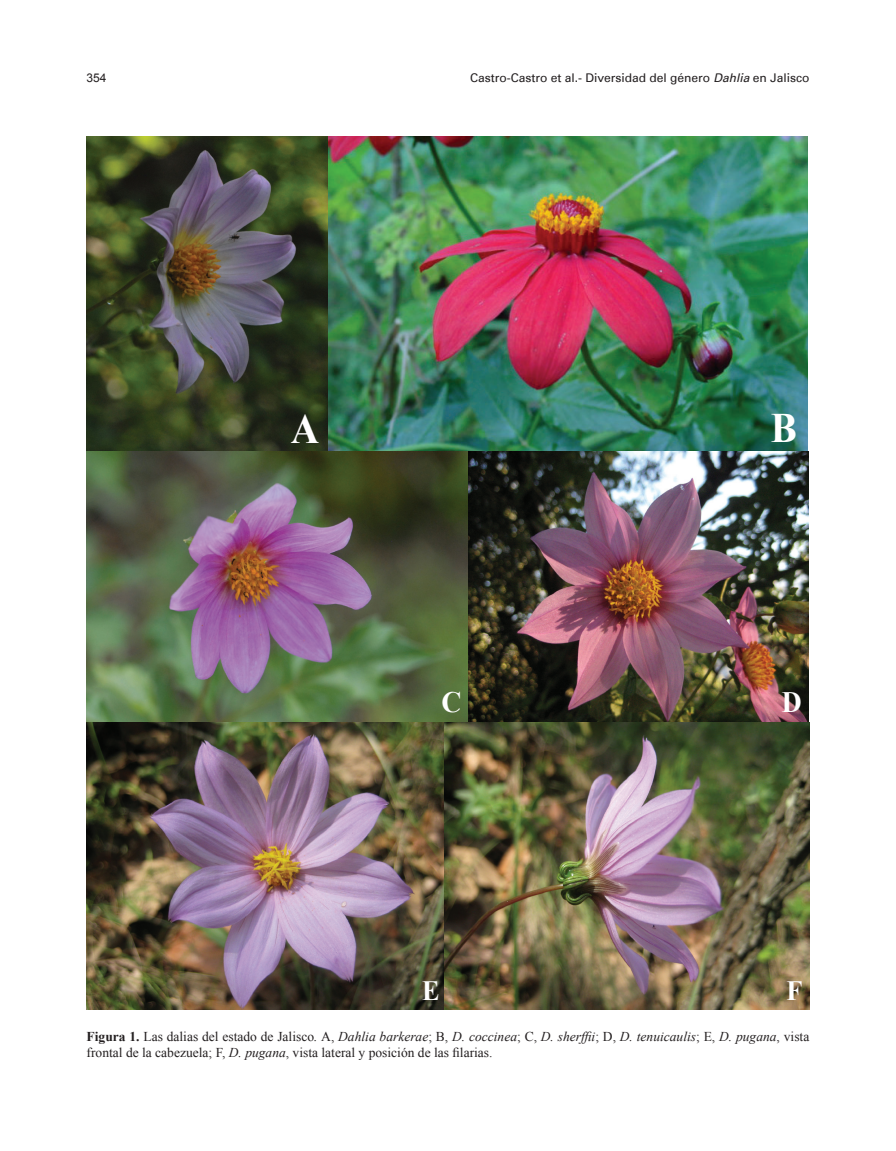
<style>
.page{position:relative;width:896px;height:1151px;background:#fff}
.page>*{position:absolute;margin:0;border:0;box-sizing:border-box;transform-origin:0 0}
.Párrafo_sin_Sangría{font:700 41.85px "Times New Roman";color:#fff;scale:.94 1}
.Párrafo_sin_Sangría-2{font:700 29.55px "Times New Roman";color:#fff;scale:.94 1}
.Párrafo_sin_Sangría-3{font:700 27.9px "Times New Roman";color:#fff;scale:.94 1}
.Figuras_Cuadros_fuen{font:13.5px/16.2px "Times New Roman";color:#231f20}
.t1{font:12px "Univers";color:#231f20}
.t2{font:12px "Arial";color:#231f20}
.s1{font-style:italic}
.s2{font-weight:700}
</style>
<div class="page">
<img style="left:86px;top:137px;width:722px;height:586px">
<img style="left:87px;top:723px;width:357px;height:287px">
<img style="left:444px;top:723px;width:365px;height:287px">
<p class="t2" style="left:86px;top:70px;width:22px">354</p>
<p class="t1" style="left:470px;top:71px;width:341px">Castro-Castro et al.- Diversidad del género <span class="s1">Dahlia</span> en Jalisco</p>
<p class="Párrafo_sin_Sangría" style="left:291px;top:399px;width:32px">A</p>
<p class="Párrafo_sin_Sangría" style="left:770px;top:399px;width:29px">B</p>
<p class="Párrafo_sin_Sangría-2" style="left:441px;top:681px;width:23px">C</p>
<p class="Párrafo_sin_Sangría-2" style="left:781px;top:681px;width:23px">D</p>
<p class="Párrafo_sin_Sangría-3" style="left:422px;top:970px;width:20px">E</p>
<p class="Párrafo_sin_Sangría-3" style="left:786px;top:971px;width:19px">F</p>
<p class="Figuras_Cuadros_fuen" style="left:87px;top:1027px;width:724px"><span class="s2">Figura 1.</span> Las dalias del estado de Jalisco<span class="s1">.</span> A, <span class="s1">Dahlia barkerae</span>; B, <span class="s1">D. coccinea</span>; C, <span class="s1">D. sherffii</span>; D, <span class="s1">D. tenuicaulis</span>; E, <span class="s1">D. pugana</span>, vista frontal de la cabezuela; F, <span class="s1">D. pugana</span>, vista lateral y posición de las filarias.</p>
</div>
